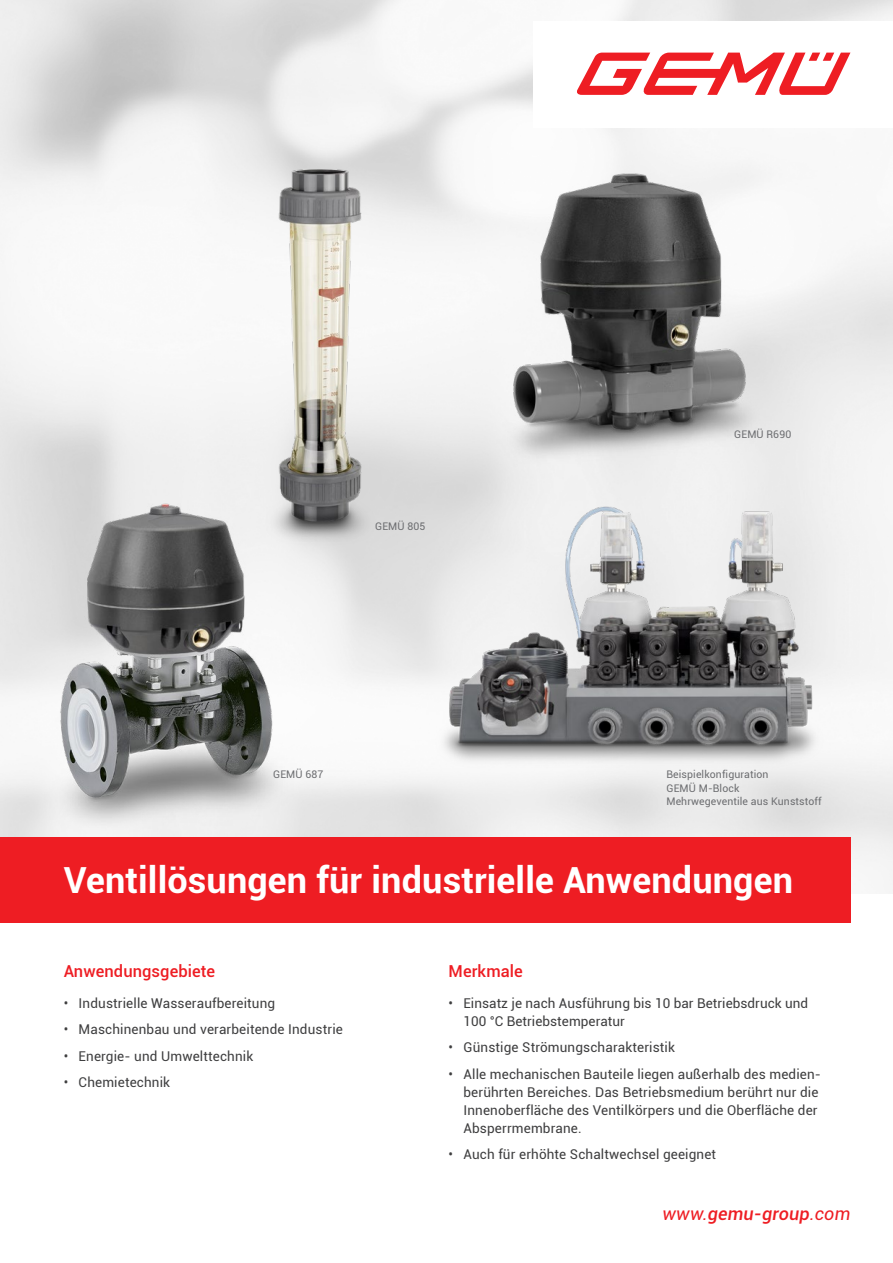
<style>
.page{position:relative;width:893px;height:1263px;background:#fff}
.page>*{position:absolute;margin:0;border:0;box-sizing:border-box;transform-origin:0 0}
.t1{font:700 36px "Roboto";letter-spacing:.005em;color:#fff}
.t2{font:italic 500 18px "Roboto";letter-spacing:.01em;color:#ee1d23}
.t3{font:500 16.5px "Roboto";letter-spacing:.005em;color:#ee1d23}
.t4{font:13.5px/18px "Roboto";letter-spacing:.01em;color:#3e3e3f}
.t5{font:10.5px/13.5px "Roboto";letter-spacing:.01em;color:#6c6d70}
.s1{font-weight:400}
</style>
<div class="page">
<img style="left:0;top:0;width:893px;height:893px">
<div style="left:0;top:838px;width:850px;height:85px;background:#ee1d23"></div>
<img style="left:219px;top:164px;width:202px;height:395px">
<img style="left:20px;top:497px;width:291px;height:336px">
<img style="left:431px;top:499px;width:400px;height:277px">
<img style="left:478px;top:168px;width:307px;height:314px">
<div style="left:534px;top:21px;width:359px;height:107px;background:#fff"></div>
<svg style="left:577px;top:53px;width:273px;height:42px"></svg>
<p class="t5" style="left:375px;top:519px;width:52px">GEMÜ 805</p>
<p class="t5" style="left:734px;top:427px;width:59px">GEMÜ R690</p>
<p class="t5" style="left:273px;top:767px;width:52px">GEMÜ 687</p>
<p class="t5" style="left:666px;top:767px;width:157px">Beispielkonfiguration<br>GEMÜ M-Block<br>Mehrwegeventile aus Kunststoff</p>
<h1 class="t1" style="left:64px;top:855px;width:731px">Ventillösungen für industrielle Anwendungen</h1>
<p class="t3" style="left:64px;top:959px;width:153px">Anwendungsgebiete</p>
<p class="t4" style="left:64px;top:993px;width:213px">• Industrielle Wasseraufbereitung</p>
<p class="t4" style="left:64px;top:1020px;width:281px">• Maschinenbau und verarbeitende Industrie</p>
<p class="t4" style="left:64px;top:1046px;width:191px">• Energie- und Umwelttechnik</p>
<p class="t4" style="left:64px;top:1073px;width:108px">• Chemietechnik</p>
<p class="t3" style="left:449px;top:959px;width:76px">Merkmale</p>
<p class="t4" style="left:463px;top:993px;width:346px;text-indent:-15px">• Einsatz je nach Ausführung bis 10 bar Betriebsdruck und<br>100 °C Betriebstemperatur</p>
<p class="t4" style="left:449px;top:1038px;width:228px">• Günstige Strömungscharakteristik</p>
<p class="t4" style="left:463px;top:1064px;width:359px;text-indent:-15px">• Alle mechanischen Bauteile liegen außerhalb des medien&shy;berührten Bereiches. Das Betriebsmedium berührt nur die Innenoberfläche des Ventilkörpers und die Oberfläche der Absperrmembrane.</p>
<p class="t4" style="left:449px;top:1145px;width:269px">• Auch für erhöhte Schaltwechsel geeignet</p>
<h2 class="t2" style="left:662px;top:1201px;width:189px"><span class="s1">www.</span>gemu-group<span class="s1">.com</span></h2>
</div>
